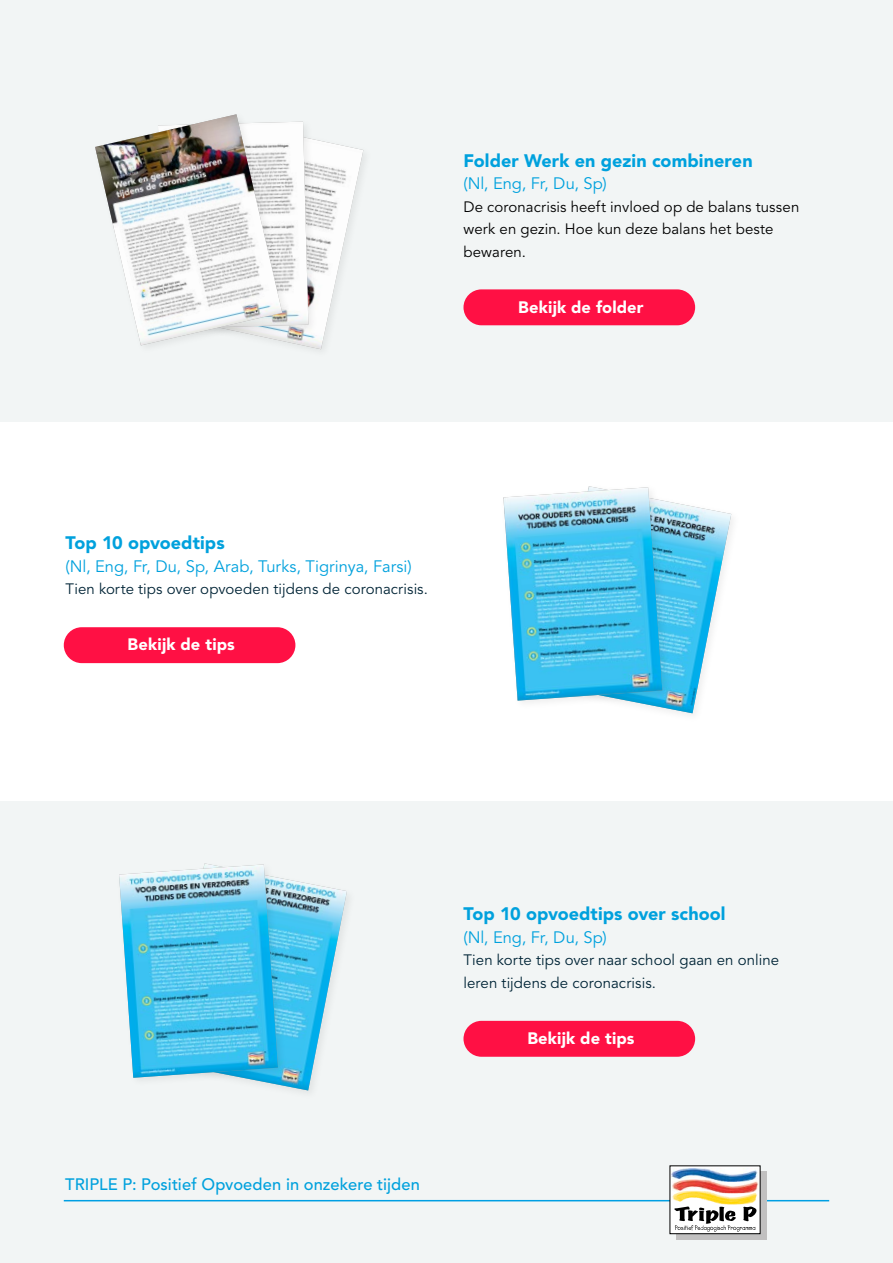
<style>
.page{position:relative;width:893px;height:1263px;background:#fff}
.page>*{position:absolute;margin:0;border:0;box-sizing:border-box;transform-origin:0 0}
.t1{font:900 18px "Avenir LT Pro";color:#00a1dd}
.t2{font:16.5px "Avenir LT Pro";color:#00a1dd}
.t3{font:500 16.5px "Avenir LT Pro";letter-spacing:.005em;color:#00a1dd}
.t4{font:900 16.5px "Avenir LT Pro";letter-spacing:.01em;color:#fff}
.t5{font:15px/22.5px "Avenir LT Pro";letter-spacing:.005em;color:#002436}
.t6{font:15px/22.5px "Avenir LT Pro";letter-spacing:.005em;color:#000}
</style>
<div class="page">
<div style="left:0;top:801px;width:893px;height:462px;background:#f2f5f5"></div>
<hr style="left:64px;top:1200px;width:765px;height:1px;background:#009fe3">
<svg style="left:676px;top:1171px;width:91px;height:68px"></svg>
<div style="left:670px;top:1166px;width:90px;height:20px;background:#fff"></div>
<img style="left:672px;top:1168px;width:86px;height:10px">
<svg style="left:672px;top:1178px;width:86px;height:54px"></svg>
<div style="left:0;top:0;width:893px;height:422px;background:#f2f5f5"></div>
<div style="left:463px;top:289px;width:232px;height:36px;background:#ff1044;border-radius:18px"></div>
<div style="left:64px;top:627px;width:231px;height:36px;background:#ff1044;border-radius:18px"></div>
<div style="left:463px;top:1021px;width:232px;height:36px;background:#ff1044;border-radius:18px"></div>
<svg style="left:140px;top:121px;width:223px;height:228px"></svg>
<img style="left:95px;top:114px;width:187px;height:231px">
<svg style="left:523px;top:486px;width:208px;height:227px"></svg>
<img style="left:503px;top:487px;width:159px;height:214px">
<svg style="left:139px;top:863px;width:208px;height:227px"></svg>
<img style="left:119px;top:864px;width:159px;height:214px">
<p class="t1" style="left:463px;top:149px;width:291px">Folder Werk en gezin combineren</p>
<p class="t2" style="left:463px;top:173px;width:145px">(Nl, Eng, Fr, Du, Sp)</p>
<p class="t6" style="left:463px;top:195px;width:337px">De coronacrisis heeft invloed op de balans tussen werk en gezin. Hoe kun deze balans het beste bewaren.</p>
<p class="t4" style="left:518px;top:297px;width:127px">Bekijk de folder</p>
<p class="t1" style="left:66px;top:532px;width:161px">Top 10 opvoedtips</p>
<p class="t2" style="left:66px;top:556px;width:348px">(Nl, Eng, Fr, Du, Sp, Arab, Turks, Tigrinya, Farsi)</p>
<p class="t5" style="left:66px;top:578px;width:364px">Tien korte tips over opvoeden tijdens de coronacrisis.</p>
<p class="t4" style="left:128px;top:635px;width:109px">Bekijk de tips</p>
<p class="t1" style="left:463px;top:903px;width:264px">Top 10 opvoedtips over school</p>
<p class="t2" style="left:463px;top:927px;width:145px">(Nl, Eng, Fr, Du, Sp)</p>
<p class="t5" style="left:463px;top:949px;width:317px">Tien korte tips over naar school gaan en online leren tijdens de coronacrisis.</p>
<p class="t4" style="left:527px;top:1028px;width:109px">Bekijk de tips</p>
<p class="t3" style="left:65px;top:1175px;width:356px">TRIPLE P: Positief Opvoeden in onzekere tijden</p>
</div>
